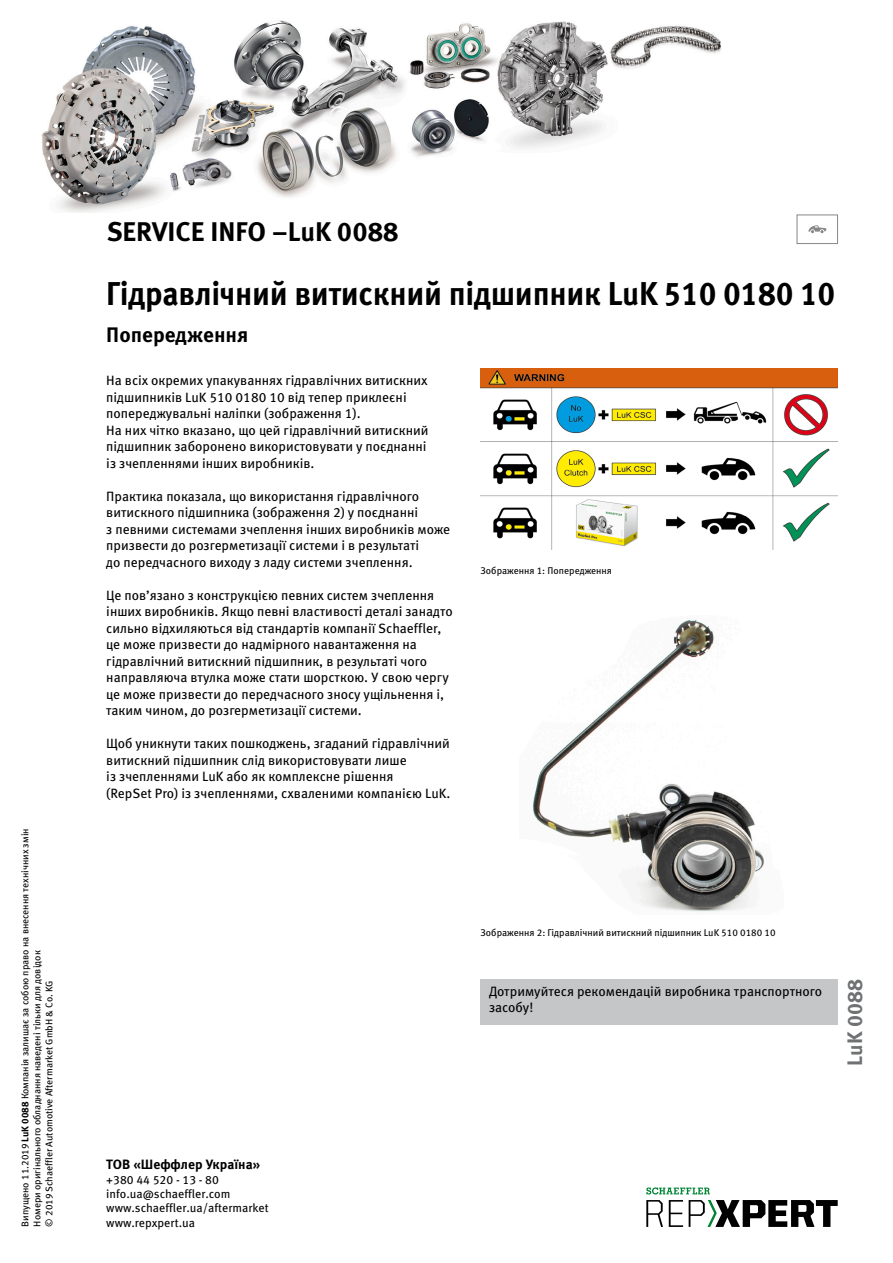
<style>
.page{position:relative;width:893px;height:1263px;background:#fff}
.page>*{position:absolute;margin:0;border:0;box-sizing:border-box;transform-origin:0 0}
.t1{font:700 33px "Meta Pro";letter-spacing:-.01em;color:#000;scale:.95 1}
.t2{font:700 27px "Meta Pro";color:#000}
.t3{font:700 21px "Meta Pro";color:#000}
.t4{font:700 21px "Meta Pro";color:#6f7172}
.t5{font:13.5px/16.5px "Meta Pro";color:#000}
.t6{font:700 13.5px "Meta Pro";color:#000}
.t7{font:12px/14.4px "Meta Pro";color:#000}
.t8{font:9.75px/12px "Meta Pro";color:#000}
.s1{font-weight:700}
</style>
<div class="page">
<div style="left:480px;top:979px;width:358px;height:46px;background:#c5c6c7"></div>
<img style="left:480px;top:369px;width:358px;height:181px">
<img style="left:532px;top:619px;width:232px;height:293px">
<div style="left:797px;top:215px;width:41px;height:29px;border:1px solid #868789"></div>
<svg style="left:808px;top:225px;width:18px;height:8px"></svg>
<img style="left:42px;top:20px;width:679px;height:193px">
<svg style="left:646px;top:1200px;width:17px;height:27px"></svg>
<svg style="left:669px;top:1200px;width:14px;height:27px"></svg>
<svg style="left:689px;top:1200px;width:149px;height:27px"></svg>
<svg style="left:646px;top:1187px;width:64px;height:7px"></svg>
<p class="t8" style="left:19px;top:1226px;width:400px;rotate:-90deg">Випущено 11.2019 <span class="s1">LuK 0088</span> Компанія залишає за собою право на внесення технічних змін<br>Номери оригінального обладнання наведені тільки для довідок<br>© 2019 Schaeffler Automotive Aftermarket GmbH &amp; Co. KG</p>
<h2 class="t2" style="left:107px;top:210px;width:293px">SERVICE INFO –LuK 0088</h2>
<h1 class="t1" style="left:106px;top:267px;width:769px">Гідравлічний витискний підшипник LuK 510 0180 10</h1>
<h3 class="t3" style="left:106px;top:319px;width:143px">Попередження</h3>
<p class="t5" style="left:106px;top:371px;width:324px">На всіх окремих упакуваннях гідравлічних витискних підшипників LuK 510 0180 10 від тепер приклеєні попереджувальні наліпки (зображення 1).<br>На них чітко вказано, що цей гідравлічний витискний підшипник заборонено використовувати у поєднанні із зчепленнями інших виробників.</p>
<p class="t5" style="left:106px;top:487px;width:345px">Практика показала, що використання гідравлічного витискного підшипника (зображення 2) у поєднанні<br>з певними системами зчеплення інших виробників може призвести до розгерметизації системи і в результаті<br>до передчасного виходу з ладу системи зчеплення.</p>
<p class="t5" style="left:106px;top:586px;width:348px">Це пов’язано з конструкцією певних систем зчеплення інших виробників. Якщо певні властивості деталі занадто сильно відхиляються від стандартів компанії Schaeffler, це може призвести до надмірного навантаження на гідравлічний витискний підшипник, в результаті чого направляюча втулка може стати шорсткою. У свою чергу це може призвести до передчасного зносу ущільнення і, таким чином, до розгерметизації системи.</p>
<p class="t5" style="left:106px;top:734px;width:346px">Щоб уникнути таких пошкоджень, згаданий гідравлічний витискний підшипник слід використовувати лише<br>із зчепленнями LuK або як комплексне рішення<br>(RepSet Pro) із зчепленнями, схваленими компанією LuK.</p>
<p class="t8" style="left:480px;top:564px;width:133px">Зображення 1: Попередження</p>
<p class="t6" style="left:106px;top:1154px;width:155px">ТОВ «Шеффлер Україна»</p>
<p class="t7" style="left:106px;top:1171px;width:164px">+380 44 520 - 13 - 80 info.ua@schaeffler.com www.schaeffler.ua/aftermarket www.repxpert.ua</p>
<p class="t8" style="left:480px;top:926px;width:297px">Зображення 2: Гідравлічний витискний підшипник LuK 510 0180 10</p>
<p class="t5" style="left:489px;top:982px;width:335px">Дотримуйтеся рекомендацій виробника транспортного засобу!</p>
<h3 class="t4" style="left:838px;top:1065px;width:88px;rotate:-90deg">LuK 0088</h3>
</div>
